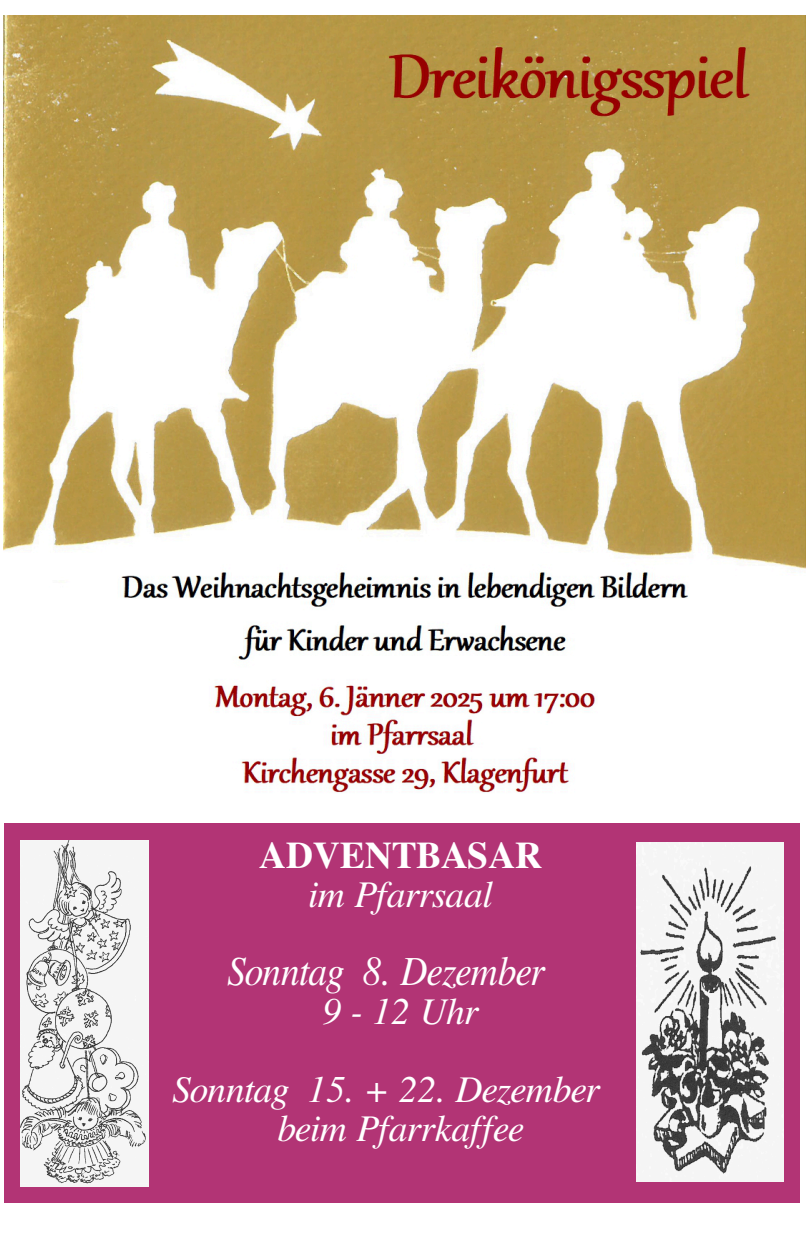
<style>
.page{position:relative;width:808px;height:1234px;background:#fff}
.page>*{position:absolute;margin:0;border:0;box-sizing:border-box;transform-origin:0 0}
.t1{font:italic 41.25px "Free Serif";color:#fff;scale:.91 1}
.t2{font:italic 37.5px/78px "Free Serif";color:#fff}
.t3{font:700 37.5px "Free Serif";color:#fff}
</style>
<div class="page">
<div style="left:4px;top:823px;width:795px;height:379px;background:#b23475"></div>
<img style="left:20px;top:840px;width:128px;height:345px">
<img style="left:636px;top:842px;width:147px;height:338px">
<img style="left:3px;top:15px;width:802px;height:778px">
<p class="t3" style="left:259px;top:838px;width:285px">ADVENTBASAR</p>
<p class="t2" style="left:309px;top:856px;width:185px">im Pfarrsaal</p>
<p class="t1" style="left:228px;top:952px;width:350px">Sonntag 8. Dezember</p>
<p class="t2" style="left:173px;top:973px;width:428px;text-indent:150px">9 - 12 Uhr<br>Sonntag 15. + 22. Dezember</p>
<p class="t2" style="left:277px;top:1090px;width:248px">beim Pfarrkaffee</p>
</div>
